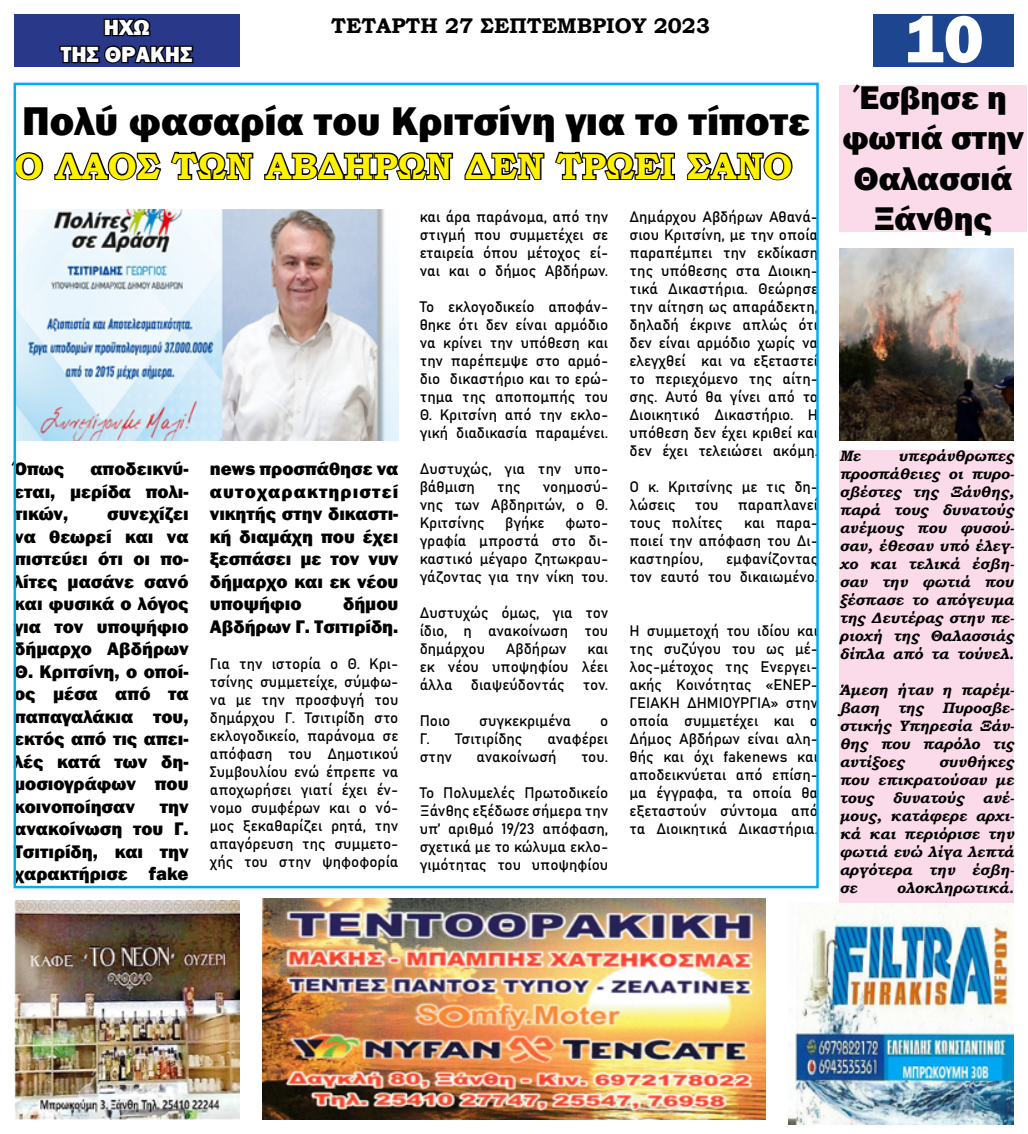
<style>
.page{position:relative;width:1028px;height:1134px;background:#fff}
.page>*{position:absolute;margin:0;border:0;box-sizing:border-box;transform-origin:0 0}
.t1{font:800 68.75px "Franklin Gothic";color:#fff}
.t2{font:800 41.25px "Franklin Gothic";color:#000}
.t3{font:700 36.25px "Bookman Old Style";color:#fff200}
.t4{font:800 33.75px/40.5px "Franklin Gothic";color:#000;text-align:center}
.t5{font:800 22.5px/27px "Franklin Gothic";color:#fff;text-align:center}
.t6{font:700 21.25px "Bookman Old Style";color:#000}
.t7{font:800 18.75px/22.5px "Franklin Gothic";color:#000;text-align:justify}
.t8{font:15px/18px "Bahnschrift";color:#000;text-align:justify}
.t9{font:italic 700 15px/18px "Bookman Old Style";color:#000;text-align:justify}
</style>
<div class="page">
<img style="left:14px;top:900px;width:225px;height:220px">
<img style="left:788px;top:903px;width:225px;height:221px">
<img style="left:262px;top:898px;width:503px;height:222px">
<div style="left:14px;top:14px;width:225px;height:53px;background:#293889"></div>
<svg style="left:103px;top:18px;width:48px;height:19px"></svg>
<svg style="left:59px;top:45px;width:135px;height:19px"></svg>
<div style="left:873px;top:14px;width:140px;height:53px;background:#1e4590"></div>
<svg style="left:13px;top:151px;width:31px;height:31px"></svg>
<svg style="left:54px;top:152px;width:108px;height:29px"></svg>
<svg style="left:170px;top:151px;width:84px;height:29px"></svg>
<svg style="left:264px;top:152px;width:190px;height:28px"></svg>
<svg style="left:464px;top:152px;width:81px;height:28px"></svg>
<svg style="left:555px;top:151px;width:120px;height:29px"></svg>
<svg style="left:686px;top:152px;width:107px;height:29px"></svg>
<img style="left:17px;top:210px;width:381px;height:231px">
<div style="left:839px;top:85px;width:188px;height:146px;background:#fbdbe9"></div>
<div style="left:839px;top:450px;width:174px;height:453px;background:#fbdbe9"></div>
<img style="left:839px;top:248px;width:174px;height:193px">
<h3 class="t5" style="left:61px;top:14px;width:133px">ΗΧΩ<br>ΤΗΣ ΘΡΑΚΗΣ</h3>
<h1 class="t1" style="left:903px;top:-5px;width:82px">10</h1>
<h3 class="t6" style="left:331px;top:11px;width:380px">ΤΕΤΑΡΤΗ 27 ΣΕΠΤΕΜΒΡΙΟΥ 2023</h3>
<h2 class="t2" style="left:22px;top:95px;width:789px">Πολύ φασαρία του Κριτσίνη για το τίποτε</h2>
<h3 class="t3" style="left:14px;top:140px;width:779px">Ο ΛΑΟΣ ΤΩΝ ΑΒΔΗΡΩΝ ΔΕΝ ΤΡΩΕΙ ΣΑΝΟ</h3>
<p class="t7" style="left:14px;top:458px;width:176px;text-indent:76px">αποδεικνύ&shy;εται, μερίδα πολι&shy;τικών,</p>
<p class="t7" style="left:14px;top:458px;width:51px">Όπως</p>
<p class="t7" style="left:14px;top:503px;width:176px;text-indent:93px">συνεχίζει να θεωρεί και να πιστεύει ότι οι πο&shy;λίτες μασάνε σανό και φυσικά ο λόγος για τον υποψήφιο δήμαρχο Αβδήρων Θ. Κριτσίνη, ο οποί&shy;ος μέσα από τα παπαγαλάκια του, εκτός από τις απει&shy;λές κατά των δη&shy;μοσιογράφων που κοινοποίησαν</p>
<p class="t7" style="left:14px;top:795px;width:176px;text-indent:146px">την ανακοίνωση του Γ.<br>Τσιτιρίδη, και την χαρακτήρισε fake</p>
<p class="t7" style="left:210px;top:458px;width:190px">news προσπάθησε να αυτοχαρακτηριστεί νικητής στην δικαστι&shy;κή διαμάχη που έχει ξεσπάσει με τον νυν δήμαρχο και εκ νέου υποψήφιο</p>
<p class="t7" style="left:210px;top:593px;width:190px;text-align:right">δήμου<br>Αβδήρων Γ. Τσιτιρίδη.</p>
<p class="t8" style="left:210px;top:653px;width:190px">Για την ιστορία ο Θ. Κρι&shy;τσίνης συμμετείχε, σύμφω&shy;να με την προσφυγή του δημάρχου Γ. Τσιτιρίδη στο εκλογοδικείο, παράνομα σε απόφαση του Δημοτικού Συμβουλίου ενώ έπρεπε να αποχωρήσει γιατί έχει έν&shy;νομο συμφέρων και ο νό&shy;μος ξεκαθαρίζει ρητά, την απαγόρευση της συμμετο&shy;χής του στην ψηφοφορία</p>
<p class="t8" style="left:420px;top:206px;width:190px">και άρα παράνομα, από την στιγμή που συμμετέχει σε εταιρεία όπου μέτοχος εί&shy;ναι και ο δήμος Αβδήρων.</p>
<p class="t8" style="left:420px;top:296px;width:190px">Το εκλογοδικείο αποφάν&shy;θηκε ότι δεν είναι αρμόδιο να κρίνει την υπόθεση και την παρέπεμψε στο αρμό&shy;διο δικαστήριο και το ερώ&shy;τημα της αποπομπής του Θ. Κριτσίνη από την εκλο&shy;γική διαδικασία παραμένει.</p>
<p class="t8" style="left:420px;top:458px;width:190px">Δυστυχώς, για την υπο&shy;βάθμιση</p>
<p class="t8" style="left:420px;top:476px;width:190px;text-indent:123px">νοημοσύ&shy;νης των Αβδηριτών, ο Θ.<br>Κριτσίνης</p>
<p class="t8" style="left:497px;top:476px;width:25px">της</p>
<p class="t8" style="left:505px;top:512px;width:41px">βγήκε</p>
<p class="t8" style="left:420px;top:512px;width:190px;text-indent:146px">φωτο&shy;γραφία μπροστά στο δι&shy;καστικό μέγαρο ζητωκραυ&shy;γάζοντας για την νίκη του.</p>
<p class="t8" style="left:420px;top:602px;width:190px">Δυστυχώς όμως, για τον ίδιο, η ανακοίνωση του δημάρχου</p>
<p class="t8" style="left:506px;top:638px;width:62px">Αβδήρων</p>
<p class="t8" style="left:420px;top:638px;width:190px;text-indent:168px">και εκ νέου υποψηφίου λέει άλλα διαψεύδοντάς τον.</p>
<p class="t8" style="left:420px;top:710px;width:32px">Ποιο</p>
<p class="t8" style="left:479px;top:710px;width:93px">συγκεκριμένα</p>
<p class="t8" style="left:600px;top:710px;width:10px">ο</p>
<p class="t8" style="left:420px;top:728px;width:104px">Γ. Τσιτιρίδης</p>
<p class="t8" style="left:547px;top:728px;width:62px">αναφέρει</p>
<p class="t8" style="left:420px;top:746px;width:34px">στην</p>
<p class="t8" style="left:476px;top:746px;width:82px">ανακοίνωσή</p>
<p class="t8" style="left:581px;top:746px;width:29px">του.</p>
<p class="t8" style="left:420px;top:782px;width:190px">Το Πολυμελές Πρωτοδικείο Ξάνθης εξέδωσε σήμερα την υπ’ αριθμό 19/23 απόφαση, σχετικά με το κώλυμα εκλο&shy;γιμότητας του υποψηφίου</p>
<p class="t8" style="left:629px;top:206px;width:190px">Δημάρχου Αβδήρων Αθανά&shy;σιου Κριτσίνη, με την οποία παραπέμπει την εκδίκαση της υπόθεσης στα Διοικη&shy;τικά Δικαστήρια. Θεώρησε την αίτηση ως απαράδεκτη, δηλαδή έκρινε απλώς ότι δεν είναι αρμόδιο χωρίς να ελεγχθεί και να εξεταστεί το περιεχόμενο της αίτη&shy;σης. Αυτό θα γίνει από το Διοικητικό Δικαστήριο. Η υπόθεση δεν έχει κριθεί και δεν έχει τελειώσει ακόμη.</p>
<p class="t8" style="left:629px;top:476px;width:190px">Ο κ. Κριτσίνης με τις δη&shy;λώσεις</p>
<p class="t8" style="left:695px;top:494px;width:25px">του</p>
<p class="t8" style="left:737px;top:494px;width:82px">παραπλανεί</p>
<p class="t8" style="left:629px;top:512px;width:95px">τους πολίτες</p>
<p class="t8" style="left:629px;top:512px;width:190px;text-indent:115px">και παρα&shy;ποιεί την απόφαση του Δι&shy;καστηρίου,</p>
<p class="t8" style="left:629px;top:548px;width:190px;text-align:right">εμφανίζοντας<br>τον εαυτό του δικαιωμένο.</p>
<p class="t8" style="left:629px;top:620px;width:190px">Η συμμετοχή του ιδίου και της συζύγου του ως μέ&shy;λος-μέτοχος της Ενεργει&shy;ακής Κοινότητας «ΕΝΕΡ-ΓΕΙΑΚΗ ΔΗΜΙΟΥΡΓΙΑ» στην οποία συμμετέχει και ο Δήμος Αβδήρων είναι αλη&shy;θής και όχι fakenews και αποδεικνύεται από επίση&shy;μα έγγραφα, τα οποία θα εξεταστούν σύντομα από τα Διοικητικά Δικαστήρια.</p>
<h3 class="t4" style="left:842px;top:77px;width:183px">Έσβησε η φωτιά στην<br>Θαλασσιά<br>Ξάνθης</h3>
<p class="t9" style="left:839px;top:446px;width:176px;text-indent:59px">υπεράνθρωπες προσπάθειες οι πυρο&shy;σβέστες της Ξάνθης, παρά τους δυνατούς ανέμους που φυσού&shy;σαν, έθεσαν υπό έλεγ&shy;χο και τελικά έσβη&shy;σαν την φωτιά που ξέσπασε το απόγευμα της Δευτέρας στην πε&shy;ριοχή της Θαλασσιάς δίπλα από τα τούνελ.</p>
<p class="t9" style="left:839px;top:680px;width:176px">Άμεση ήταν η παρέμ&shy;βαση της Πυροσβε&shy;στικής Υπηρεσία Ξάν&shy;θης που παρόλο τις αντίξοες</p>
<p class="t9" style="left:839px;top:446px;width:23px">Με</p>
<p class="t9" style="left:839px;top:752px;width:176px;text-indent:99px">συνθήκες που επικρατούσαν με τους δυνατούς ανέ&shy;μους, κατάφερε αρχι&shy;κά και περιόρισε την φωτιά ενώ λίγα λεπτά αργότερα την έσβη&shy;σε</p>
<p class="t9" style="left:896px;top:878px;width:119px">ολοκληρωτικά.</p>
</div>
